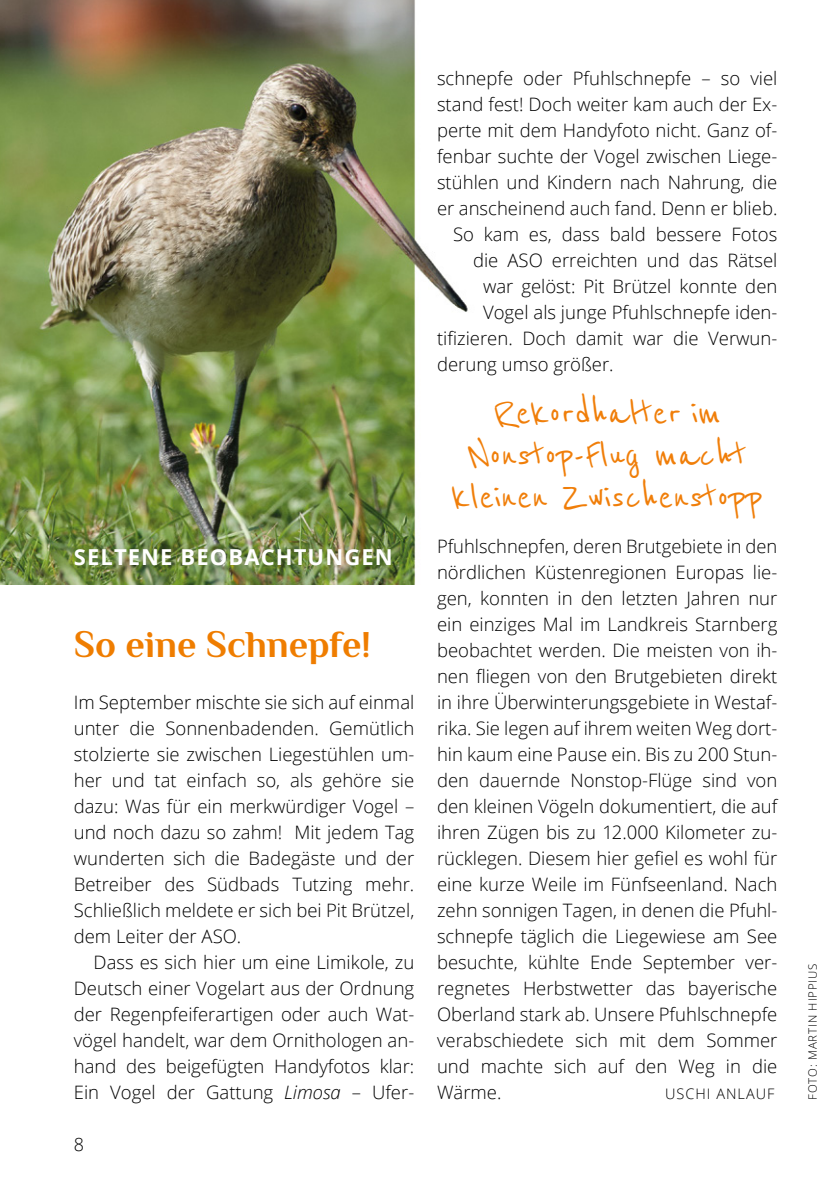
<style>
.page{position:relative;width:840px;height:1191px;background:#fff}
.page>*{position:absolute;margin:0;border:0;box-sizing:border-box;transform-origin:0 0}
.t1{font:44px/42px "Reenie Beanie";color:#f07e09;text-align:center}
.t2{font:700 38px "Philosopher";color:#ef7d00}
.t3{font:700 22px "Open Sans";letter-spacing:.05em;color:#fff}
.t4{font:300 18.4px/26px "Open Sans";color:#000;text-align:justify}
.t5{font:300 18px "Open Sans";color:#000}
.t6{font:300 14.4px "Open Sans";letter-spacing:.07em;color:#000}
.t7{font:300 11.6px "Open Sans";letter-spacing:.07em;color:#000}
.s1{font-style:italic}
</style>
<div class="page">
<img style="left:0;top:0;width:468px;height:584px">
<div style="left:437px;top:380px;width:340px;height:141px;background:#fff"></div>
<p class="t4" style="left:437px;top:65px;width:342px">schnepfe oder Pfuhlschnepfe – so viel</p>
<p class="t4" style="left:437px;top:91px;width:342px">stand fest! Doch weiter kam auch der Ex-</p>
<p class="t4" style="left:437px;top:117px;width:342px">perte mit dem Handyfoto nicht. Ganz of-</p>
<p class="t4" style="left:437px;top:143px;width:342px">fenbar suchte der Vogel zwischen Liege-</p>
<p class="t4" style="left:437px;top:169px;width:341px">stühlen und Kindern nach Nahrung, die</p>
<p class="t4" style="left:437px;top:195px;width:342px">er anscheinend auch fand. Denn er blieb.</p>
<p class="t4" style="left:453px;top:221px;width:326px">So kam es, dass bald bessere Fotos</p>
<p class="t4" style="left:473px;top:247px;width:306px">die ASO erreichten und das Rätsel</p>
<p class="t4" style="left:483px;top:273px;width:296px">war gelöst: Pit Brützel konnte den</p>
<p class="t4" style="left:483px;top:299px;width:295px">Vogel als junge Pfuhlschnepfe iden-</p>
<p class="t4" style="left:437px;top:325px;width:340px">tifizieren. Doch damit war die Verwun-</p>
<p class="t4" style="left:437px;top:351px;width:178px">derung umso größer.</p>
<h1 class="t1" style="left:452px;top:393px;width:311px">Rekordhalter im<br>Nonstop-Flug macht kleinen Zwischenstopp</h1>
<p class="t4" style="left:437px;top:533px;width:342px">Pfuhlschnepfen, deren Brutgebiete in den nördlichen Küstenregionen Europas lie&shy;gen, konnten in den letzten Jahren nur ein einziges Mal im Landkreis Starnberg beobachtet werden. Die meisten von ih&shy;nen fliegen von den Brutgebieten direkt in ihre Überwinterungsgebiete in Westaf&shy;rika. Sie legen auf ihrem weiten Weg dort&shy;hin kaum eine Pause ein. Bis zu 200 Stun&shy;den dauernde Nonstop-Flüge sind von den kleinen Vögeln dokumentiert, die auf ihren Zügen bis zu 12.000 Kilometer zu&shy;rücklegen. Diesem hier gefiel es wohl für eine kurze Weile im Fünfseenland. Nach zehn sonnigen Tagen, in denen die Pfuhl&shy;schnepfe täglich die Liegewiese am See besuchte, kühlte Ende September ver&shy;regnetes Herbstwetter das bayerische Oberland stark ab. Unsere Pfuhlschnepfe verabschiedete sich mit dem Sommer und machte sich auf den Weg in die Wärme.</p>
<p class="t3" style="left:74px;top:542px;width:320px">SELTENE BEOBACHTUNGEN</p>
<h2 class="t2" style="left:74px;top:618px;width:298px">So eine Schnepfe!</h2>
<p class="t4" style="left:74px;top:689px;width:342px">Im September mischte sie sich auf einmal unter die Sonnenbadenden. Gemütlich stolzierte sie zwischen Liegestühlen um&shy;her und tat einfach so, als gehöre sie dazu: Was für ein merkwürdiger Vogel – und noch dazu so zahm! Mit jedem Tag wunderten sich die Badegäste und der Betreiber des Südbads Tutzing mehr.<br>Schließlich meldete er sich bei Pit Brützel, dem Leiter der ASO.</p>
<p class="t4" style="left:74px;top:949px;width:342px;text-indent:20px">Dass es sich hier um eine Limikole, zu Deutsch einer Vogelart aus der Ordnung der Regenpfeiferartigen oder auch Wat&shy;vögel handelt, war dem Ornithologen an&shy;hand des beigefügten Handyfotos klar:<br>Ein Vogel der Gattung <span class="s1">Limosa</span> – Ufer-</p>
<p class="t7" style="left:804px;top:1100px;width:138px;rotate:-90deg">FOTO: MARTIN HIPPIUS</p>
<p class="t6" style="left:664px;top:1084px;width:111px">USCHI ANLAUF</p>
<p class="t5" style="left:74px;top:1132px;width:12px">8</p>
</div>
